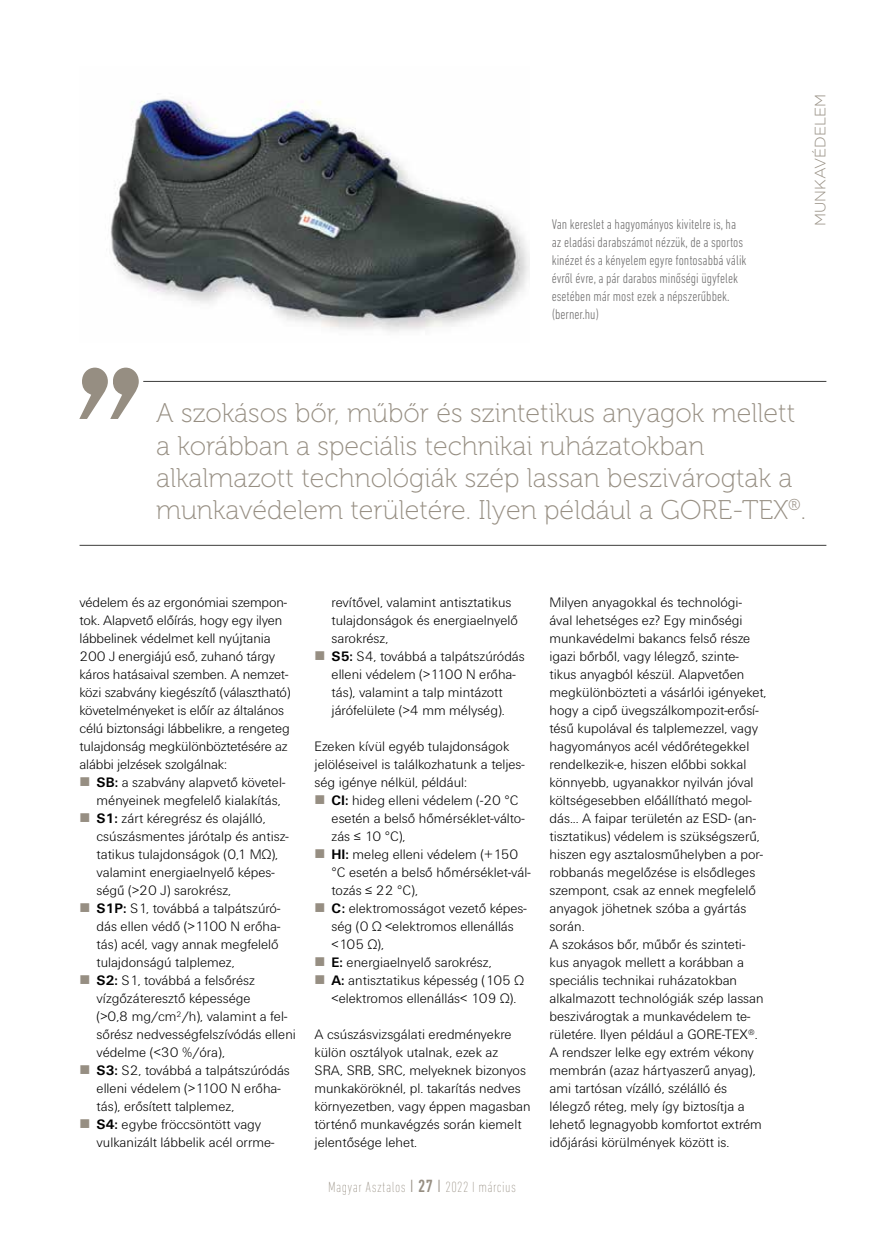
<style>
.page{position:relative;width:872px;height:1242px;background:#fff}
.page>*{position:absolute;margin:0;border:0;box-sizing:border-box;transform-origin:0 0}
.t1{font:27px/32.4px "Museo 100";color:#968e82}
.t2{font:200 condensed 15px "DIN Next LT Pro";letter-spacing:.03em;color:#968e82}
.t3{font:300 15px "Gotham";color:#968e82}
.t4{font:14.25px/18px "U001 Lig";color:#000}
.t5{font:300 condensed 14.25px/18px "DIN Next LT Pro";color:#706f6f}
.s1{font-family:"Liberation Sans";font-size:18px;color:#968e82}
.s2{font-family:"U001";font-weight:700}
.s3{font-weight:300;font-size:18px}
.s4{font-weight:500;font-size:18px}
</style>
<div class="page">
<img style="left:110px;top:99px;width:420px;height:233px">
<hr style="left:80px;top:381px;width:746px;height:1px;background:#3c3c3b">
<hr style="left:80px;top:545px;width:746px;height:1px;background:#3c3c3b">
<svg style="left:79px;top:367px;width:66px;height:52px"></svg>
<p class="t5" style="left:551px;top:215px;width:196px">Van kereslet a hagyományos kivitelre is, ha az eladási darabszámot nézzük, de a sportos kinézet és a kényelem egyre fontosabbá válik évről évre, a pár darabos minőségi ügyfelek esetében már most ezek a népszerűbbek. (berner.hu)</p>
<p class="t3" style="left:810px;top:226px;width:134px;rotate:-90deg">MUNKAVÉDELEM</p>
<h1 class="t1" style="left:156px;top:397px;width:651px">A szokásos bőr, műbőr és szintetikus anyagok mellett a korábban a speciális technikai ruházatokban alkalmazott technológiák szép lassan beszivárogtak a munkavédelem területére. Ilyen például a GORE-TEX<sup>®</sup>.</h1>
<p class="t4" style="left:80px;top:594px;width:213px">védelem és az ergonómiai szempon&shy;tok. Alapvető előírás, hogy egy ilyen lábbelinek védelmet kell nyújtania 200 J energiájú eső, zuhanó tárgy káros hatásaival szemben. A nemzet&shy;közi szabvány kiegészítő (választható) követelményeket is előír az általános célú biztonsági lábbelikre, a rengeteg tulajdonság megkülönböztetésére az alábbi jelzések szolgálnak:</p>
<p class="t4" style="left:97px;top:774px;width:190px;text-indent:-17px"><span class="s1">■</span> <span class="s2">SB:</span> a szabvány alapvető követel&shy;ményeinek megfelelő kialakítás,</p>
<p class="t4" style="left:97px;top:810px;width:194px;text-indent:-17px"><span class="s1">■</span> <span class="s2">S1:</span> zárt kéregrész és olajálló, csúszásmentes járótalp és antisz&shy;tatikus tulajdonságok (0,1 MΩ), valamint energiaelnyelő képes&shy;ségű (&gt;20 J) sarokrész,</p>
<p class="t4" style="left:97px;top:900px;width:185px;text-align:justify;text-indent:-17px"><span class="s1">■</span> <span class="s2">S1P:</span> S1, továbbá a talpátszúró&shy;dás ellen védő (&gt;1100 N erőha&shy;tás) acél, vagy annak megfelelő tulajdonságú talplemez,</p>
<p class="t4" style="left:97px;top:972px;width:201px;text-indent:-17px"><span class="s1">■</span> <span class="s2">S2:</span> S1, továbbá a felsőrész vízgőzáteresztő képessége<br>(&gt;0,8 mg/cm<sup>2</sup>/h), valamint a fel&shy;sőrész nedvességfelszívódás elleni védelme (&lt;30 %/óra),</p>
<p class="t4" style="left:97px;top:1062px;width:195px;text-indent:-17px"><span class="s1">■</span> <span class="s2">S3:</span> S2, továbbá a talpátszúródás elleni védelem (&gt;1100 N erőha&shy;tás), erősített talplemez,</p>
<p class="t4" style="left:97px;top:1116px;width:179px;text-indent:-17px"><span class="s1">■</span> <span class="s2">S4:</span> egybe fröccsöntött vagy vulkanizált lábbelik acél orrme-</p>
<p class="t4" style="left:331px;top:594px;width:188px">revítővel, valamint antisztatikus tulajdonságok és energiaelnyelő sarokrész,</p>
<p class="t4" style="left:314px;top:648px;width:212px;text-align:center"><span class="s1">■</span> <span class="s2">S5:</span> S4, továbbá a talpátszúródás elleni védelem (&gt;1100 N erőha&shy;tás), valamint a talp mintázott járófelülete (&gt;4 mm mélység).</p>
<p class="t4" style="left:314px;top:737px;width:212px">Ezeken kívül egyéb tulajdonságok jelöléseivel is találkozhatunk a teljes&shy;ség igénye nélkül, például:</p>
<p class="t4" style="left:331px;top:792px;width:194px;text-indent:-17px"><span class="s1">■</span> <span class="s2">CI:</span> hideg elleni védelem (-20 °C esetén a belső hőmérséklet-válto&shy;zás ≤ 10 °C),</p>
<p class="t4" style="left:331px;top:846px;width:200px;text-indent:-17px"><span class="s1">■</span> <span class="s2">HI:</span> meleg elleni védelem (+150 °C esetén a belső hőmérséklet-vál&shy;tozás ≤ 22 °C),</p>
<p class="t4" style="left:331px;top:900px;width:197px;text-indent:-17px"><span class="s1">■</span> <span class="s2">C:</span> elektromosságot vezető képes&shy;ség (0 Ω &lt;elektromos ellenállás &lt;105 Ω),</p>
<p class="t4" style="left:314px;top:954px;width:179px"><span class="s1">■</span> <span class="s2">E:</span> energiaelnyelő sarokrész,</p>
<p class="t4" style="left:331px;top:972px;width:194px;text-indent:-17px"><span class="s1">■</span> <span class="s2">A:</span> antisztatikus képesség (105 Ω &lt;elektromos ellenállás&lt; 109 Ω).</p>
<p class="t4" style="left:314px;top:1026px;width:218px">A csúszásvizsgálati eredményekre külön osztályok utalnak, ezek az<br>SRA, SRB, SRC, melyeknek bizonyos munkaköröknél, pl. takarítás nedves környezetben, vagy éppen magasban történő munkavégzés során kiemelt jelentősége lehet.</p>
<p class="t2" style="left:328px;top:1178px;width:189px">Magyar Asztalos <span class="s3">I</span> <span class="s4">27</span> <span class="s3">I</span> 2022 I március</p>
<p class="t4" style="left:549px;top:593px;width:218px">Milyen anyagokkal és technológi&shy;ával lehetséges ez? Egy minőségi munkavédelmi bakancs felső része igazi bőrből, vagy lélegző, szinte&shy;tikus anyagból készül. Alapvetően megkülönbözteti a vásárlói igényeket, hogy a cipő üvegszálkompozit-erősí&shy;tésű kupolával és talplemezzel, vagy hagyományos acél védőrétegekkel rendelkezik-e, hiszen előbbi sokkal könnyebb, ugyanakkor nyilván jóval költségesebben előállítható megol&shy;dás... A faipar területén az ESD- (an&shy;tisztatikus) védelem is szükségszerű, hiszen egy asztalosműhelyben a por&shy;robbanás megelőzése is elsődleges szempont, csak az ennek megfelelő anyagok jöhetnek szóba a gyártás során.<br>A szokásos bőr, műbőr és szinteti&shy;kus anyagok mellett a korábban a speciális technikai ruházatokban alkalmazott technológiák szép lassan beszivárogtak a munkavédelem te&shy;rületére. Ilyen például a GORE-TEX<sup>®</sup>.<br>A rendszer lelke egy extrém vékony membrán (azaz hártyaszerű anyag), ami tartósan vízálló, szélálló és lélegző réteg, mely így biztosítja a lehető legnagyobb komfortot extrém időjárási körülmények között is.</p>
</div>
